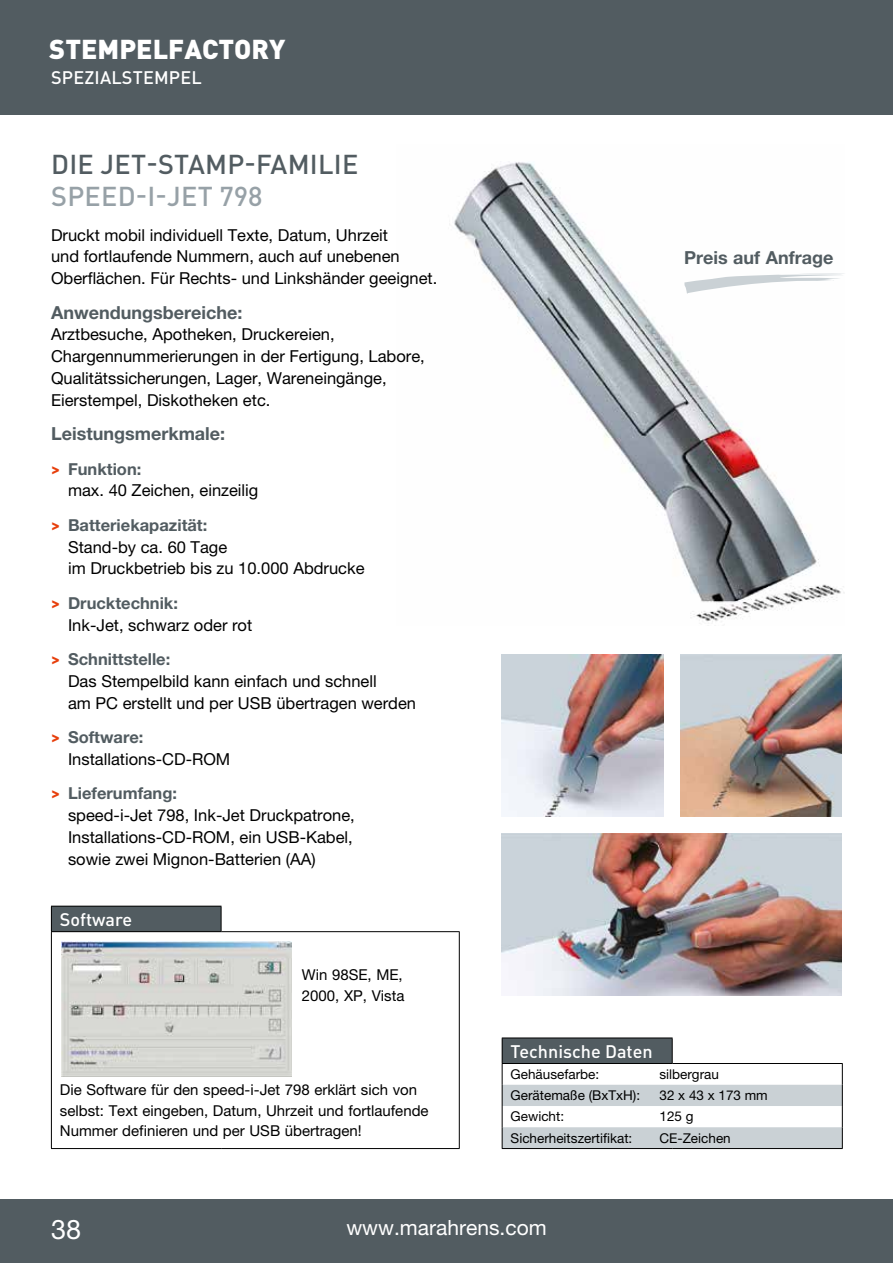
<style>
.page{position:relative;width:893px;height:1263px;background:#fff}
.page>*{position:absolute;margin:0;border:0;box-sizing:border-box;transform-origin:0 0}
.t1{font:500 27px "DIN Pro";letter-spacing:.01em;color:#525c61}
.t2{font:900 27px "DIN Pro";color:#fff}
.t3{font:500 27px "DIN Pro";letter-spacing:.01em;color:#97a1a7}
.t4{font:27px "Helvetica Neue LT Pro";color:#fff}
.t5{font:21px "Helvetica Neue LT Pro";color:#fff}
.t6{font:700 18px "Helvetica Neue LT Pro";color:#525c61}
.t7{font:500 18px "DIN Pro";color:#fff}
.t8{font:16.5px/21.8px "Helvetica Neue LT Pro";color:#000}
.t9{font:15px/20.2px "Helvetica Neue LT Pro";color:#000}
.t10{font:13.5px "Helvetica Neue LT Pro";color:#000}
.s1{font-family:"DIN Pro";font-weight:700;color:#e73f0c}
.s2{font-weight:700;color:#525c61}
</style>
<div class="page">
<div style="left:0;top:0;width:893px;height:115px;background:#525c61"></div>
<div style="left:0;top:1199px;width:893px;height:64px;background:#525c61"></div>
<img style="left:449px;top:162px;width:395px;height:460px">
<hr style="left:502px;top:1037px;width:171px;height:1px;background:#000">
<svg style="left:502px;top:1038px;width:341px;height:110px"></svg>
<hr style="left:502px;top:1063px;width:170px;height:1px;background:#000">
<hr style="left:502px;top:1148px;width:170px;height:1px;background:#000">
<hr style="left:672px;top:1148px;width:171px;height:1px;background:#000">
<div style="left:51px;top:906px;width:170px;height:26px;background:#525c61"></div>
<hr style="left:51px;top:932px;width:1px;height:216px;background:#000">
<hr style="left:221px;top:931px;width:239px;height:1px;background:#000">
<hr style="left:459px;top:932px;width:1px;height:216px;background:#000">
<hr style="left:51px;top:906px;width:170px;height:1px;background:#000">
<svg style="left:51px;top:906px;width:1px;height:25px"></svg>
<svg style="left:221px;top:906px;width:1px;height:25px"></svg>
<hr style="left:51px;top:931px;width:170px;height:1px;background:#000">
<hr style="left:51px;top:1148px;width:170px;height:1px;background:#000">
<hr style="left:221px;top:1148px;width:239px;height:1px;background:#000">
<img style="left:502px;top:655px;width:161px;height:161px">
<img style="left:680px;top:655px;width:162px;height:161px">
<img style="left:502px;top:833px;width:340px;height:162px">
<img style="left:61px;top:941px;width:231px;height:136px">
<svg style="left:684px;top:272px;width:160px;height:24px"></svg>
<h1 class="t2" style="left:49px;top:31px;width:238px">STEMPELFACTORY</h1>
<p class="t7" style="left:51px;top:65px;width:152px">SPEZIALSTEMPEL</p>
<h1 class="t1" style="left:51px;top:146px;width:309px">DIE JET-STAMP-FAMILIE</h1>
<h1 class="t3" style="left:51px;top:178px;width:213px">SPEED-I-JET 798</h1>
<p class="t8" style="left:51px;top:224px;width:388px">Druckt mobil individuell Texte, Datum, Uhrzeit<br>und fortlaufende Nummern, auch auf unebenen<br>Oberflächen. Für Rechts- und Linkshänder geeignet.</p>
<p class="t6" style="left:51px;top:301px;width:193px">Anwendungsbereiche:</p>
<p class="t8" style="left:51px;top:323px;width:375px">Arztbesuche, Apotheken, Druckereien, Chargennummerierungen in der Fertigung, Labore, Qualitätssicherungen, Lager, Wareneingänge, Eierstempel, Diskotheken etc.</p>
<p class="t6" style="left:51px;top:423px;width:176px">Leistungsmerkmale:</p>
<p class="t8" style="left:68px;top:458px;width:192px;text-indent:-17px"><span class="s1">&gt;</span> <span class="s2">Funktion:<br></span>max. 40 Zeichen, einzeilig</p>
<p class="t8" style="left:68px;top:514px;width:298px;text-indent:-17px"><span class="s1">&gt;</span> <span class="s2">Batteriekapazität:<br></span>Stand-by ca. 60 Tage<br>im Druckbetrieb bis zu 10.000 Abdrucke</p>
<p class="t8" style="left:68px;top:592px;width:186px;text-indent:-17px"><span class="s1">&gt;</span> <span class="s2">Drucktechnik:<br></span>Ink-Jet, schwarz oder rot</p>
<p class="t8" style="left:68px;top:648px;width:350px;text-indent:-17px"><span class="s1">&gt;</span> <span class="s2">Schnittstelle:<br></span>Das Stempelbild kann einfach und schnell<br>am PC erstellt und per USB übertragen werden</p>
<p class="t8" style="left:68px;top:726px;width:164px;text-indent:-17px"><span class="s1">&gt;</span> <span class="s2">Software:<br></span>Installations-CD-ROM</p>
<p class="t8" style="left:68px;top:782px;width:288px;text-indent:-17px"><span class="s1">&gt;</span> <span class="s2">Lieferumfang:<br></span>speed-i-Jet 798, Ink-Jet Druckpatrone, Installations-CD-ROM, ein USB-Kabel, sowie zwei Mignon-Batterien (AA)</p>
<p class="t7" style="left:60px;top:907px;width:74px">Software</p>
<p class="t9" style="left:302px;top:964px;width:104px">Win 98SE, ME,<br>2000, XP, Vista</p>
<p class="t9" style="left:60px;top:1079px;width:370px">Die Software für den speed-i-Jet 798 erklärt sich von selbst: Text eingeben, Datum, Uhrzeit und fortlaufende<br>Nummer definieren und per USB übertragen!</p>
<p class="t6" style="left:684px;top:246px;width:151px">Preis auf Anfrage</p>
<p class="t7" style="left:511px;top:1039px;width:143px">Technische Daten</p>
<p class="t10" style="left:511px;top:1066px;width:90px">Gehäusefarbe:</p>
<p class="t10" style="left:659px;top:1066px;width:61px">silbergrau</p>
<p class="t10" style="left:511px;top:1087px;width:131px">Gerätemaße (BxTxH):</p>
<p class="t10" style="left:659px;top:1087px;width:110px">32 x 43 x 173 mm</p>
<p class="t10" style="left:511px;top:1108px;width:55px">Gewicht:</p>
<p class="t10" style="left:659px;top:1108px;width:36px">125 g</p>
<p class="t10" style="left:511px;top:1130px;width:123px">Sicherheitszertifikat:</p>
<p class="t10" style="left:659px;top:1130px;width:73px">CE-Zeichen</p>
<h1 class="t4" style="left:51px;top:1213px;width:32px">38</h1>
<p class="t5" style="left:346px;top:1215px;width:202px">www.marahrens.com</p>
</div>
